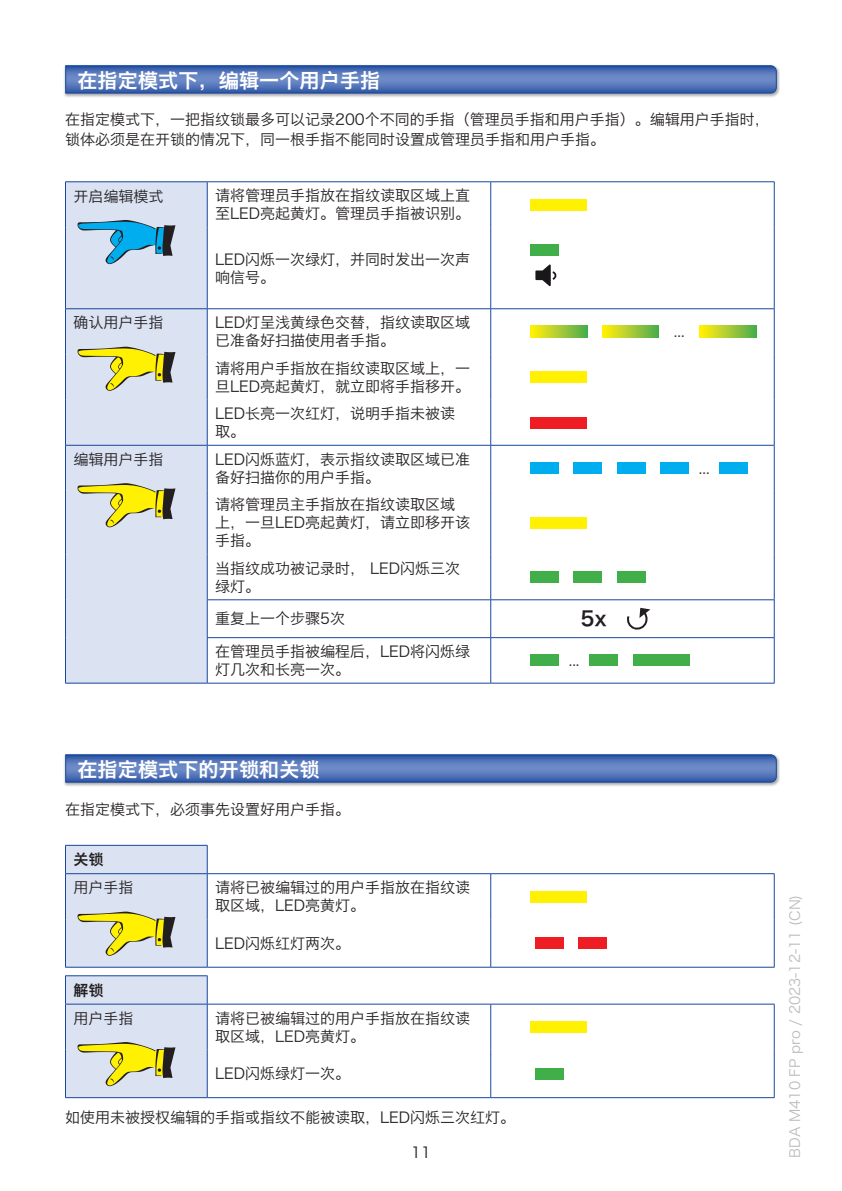
<style>
.page{position:relative;width:842px;height:1191px;background:#fff}
.page>*{position:absolute;margin:0;border:0;box-sizing:border-box;transform-origin:0 0}
.t1{font:20px "Hiragino Sans GB W6";letter-spacing:.01em;color:#fff}
.t2{font:20px "Hiragino Sans GB W6";color:#231f20}
.t3{font:15px/18px "Hiragino Sans GB W3";color:#231f20}
.t4{font:15px "Hiragino Sans GB W6";color:#231f20}
.t5{font:14px "Hiragino Sans GB W3";color:#bcbdc0}
</style>
<div class="page">
<div style="left:63px;top:64px;width:717px;height:34px;background:#231f20;opacity:.4"></div>
<svg style="left:65px;top:65px;width:712px;height:29px"></svg>
<div style="left:66px;top:182px;width:141px;height:501px;background:#dbe2f2"></div>
<svg style="left:208px;top:182px;width:566px;height:126px"></svg>
<svg style="left:208px;top:309px;width:566px;height:374px"></svg>
<hr style="left:65px;top:181px;width:142px;height:1px;background:#18469d">
<hr style="left:65px;top:182px;width:1px;height:45px;background:#18469d">
<hr style="left:207px;top:181px;width:284px;height:1px;background:#18469d">
<hr style="left:207px;top:182px;width:1px;height:45px;background:#18469d">
<hr style="left:491px;top:181px;width:283px;height:1px;background:#18469d">
<hr style="left:490px;top:182px;width:1px;height:45px;background:#18469d">
<hr style="left:774px;top:182px;width:1px;height:45px;background:#18469d">
<hr style="left:65px;top:227px;width:1px;height:81px;background:#18469d">
<hr style="left:207px;top:227px;width:1px;height:81px;background:#18469d">
<hr style="left:490px;top:227px;width:1px;height:81px;background:#18469d">
<hr style="left:774px;top:227px;width:1px;height:81px;background:#18469d">
<hr style="left:65px;top:308px;width:142px;height:1px;background:#18469d">
<hr style="left:65px;top:309px;width:1px;height:45px;background:#18469d">
<hr style="left:207px;top:308px;width:284px;height:1px;background:#18469d">
<hr style="left:207px;top:309px;width:1px;height:45px;background:#18469d">
<hr style="left:491px;top:308px;width:283px;height:1px;background:#18469d">
<hr style="left:490px;top:309px;width:1px;height:45px;background:#18469d">
<hr style="left:774px;top:309px;width:1px;height:45px;background:#18469d">
<hr style="left:65px;top:354px;width:1px;height:46px;background:#18469d">
<hr style="left:207px;top:354px;width:1px;height:46px;background:#18469d">
<hr style="left:490px;top:354px;width:1px;height:46px;background:#18469d">
<hr style="left:774px;top:354px;width:1px;height:46px;background:#18469d">
<hr style="left:65px;top:400px;width:1px;height:45px;background:#18469d">
<hr style="left:207px;top:400px;width:1px;height:45px;background:#18469d">
<hr style="left:490px;top:400px;width:1px;height:45px;background:#18469d">
<hr style="left:774px;top:400px;width:1px;height:45px;background:#18469d">
<hr style="left:65px;top:445px;width:142px;height:1px;background:#18469d">
<hr style="left:65px;top:445px;width:1px;height:46px;background:#18469d">
<hr style="left:207px;top:445px;width:284px;height:1px;background:#18469d">
<hr style="left:207px;top:445px;width:1px;height:46px;background:#18469d">
<hr style="left:491px;top:445px;width:283px;height:1px;background:#18469d">
<hr style="left:490px;top:445px;width:1px;height:46px;background:#18469d">
<hr style="left:774px;top:445px;width:1px;height:46px;background:#18469d">
<hr style="left:65px;top:491px;width:1px;height:63px;background:#18469d">
<hr style="left:207px;top:491px;width:1px;height:63px;background:#18469d">
<hr style="left:490px;top:491px;width:1px;height:63px;background:#18469d">
<hr style="left:774px;top:491px;width:1px;height:63px;background:#18469d">
<hr style="left:65px;top:554px;width:1px;height:46px;background:#18469d">
<hr style="left:207px;top:554px;width:1px;height:45px;background:#18469d">
<hr style="left:490px;top:554px;width:1px;height:45px;background:#18469d">
<hr style="left:774px;top:554px;width:1px;height:45px;background:#18469d">
<hr style="left:65px;top:600px;width:1px;height:37px;background:#18469d">
<hr style="left:207px;top:599px;width:284px;height:1px;background:#18469d">
<hr style="left:207px;top:600px;width:1px;height:37px;background:#18469d">
<hr style="left:491px;top:599px;width:283px;height:1px;background:#18469d">
<hr style="left:490px;top:600px;width:1px;height:37px;background:#18469d">
<hr style="left:774px;top:600px;width:1px;height:37px;background:#18469d">
<hr style="left:65px;top:637px;width:1px;height:46px;background:#18469d">
<hr style="left:207px;top:637px;width:284px;height:1px;background:#18469d">
<hr style="left:207px;top:638px;width:1px;height:45px;background:#18469d">
<hr style="left:491px;top:637px;width:283px;height:1px;background:#18469d">
<hr style="left:490px;top:638px;width:1px;height:45px;background:#18469d">
<hr style="left:774px;top:638px;width:1px;height:45px;background:#18469d">
<hr style="left:65px;top:683px;width:142px;height:1px;background:#18469d">
<hr style="left:207px;top:683px;width:284px;height:1px;background:#18469d">
<hr style="left:491px;top:683px;width:283px;height:1px;background:#18469d">
<svg style="left:78px;top:220px;width:97px;height:44px"></svg>
<div style="left:530px;top:199px;width:57px;height:11px;background:#fff101"></div>
<div style="left:530px;top:244px;width:29px;height:12px;background:#40ae49"></div>
<svg style="left:535px;top:264px;width:21px;height:22px"></svg>
<svg style="left:78px;top:347px;width:97px;height:44px"></svg>
<svg style="left:530px;top:326px;width:57px;height:11px"></svg>
<svg style="left:602px;top:326px;width:57px;height:11px"></svg>
<svg style="left:700px;top:326px;width:56px;height:11px"></svg>
<div style="left:530px;top:371px;width:57px;height:12px;background:#fff101"></div>
<div style="left:530px;top:417px;width:57px;height:11px;background:#ee1d23"></div>
<svg style="left:78px;top:483px;width:97px;height:44px"></svg>
<div style="left:530px;top:462px;width:29px;height:12px;background:#00aeef"></div>
<div style="left:574px;top:462px;width:28px;height:12px;background:#00aeef"></div>
<div style="left:617px;top:462px;width:28px;height:12px;background:#00aeef"></div>
<div style="left:660px;top:462px;width:29px;height:12px;background:#00aeef"></div>
<div style="left:719px;top:462px;width:29px;height:12px;background:#00aeef"></div>
<div style="left:530px;top:517px;width:57px;height:11px;background:#fff101"></div>
<div style="left:530px;top:571px;width:29px;height:12px;background:#40ae49"></div>
<div style="left:574px;top:571px;width:28px;height:12px;background:#40ae49"></div>
<div style="left:617px;top:571px;width:28px;height:12px;background:#40ae49"></div>
<svg style="left:627px;top:608px;width:23px;height:22px"></svg>
<div style="left:530px;top:655px;width:29px;height:11px;background:#40ae49"></div>
<div style="left:590px;top:655px;width:28px;height:11px;background:#40ae49"></div>
<div style="left:633px;top:655px;width:57px;height:11px;background:#40ae49"></div>
<div style="left:63px;top:753px;width:717px;height:34px;background:#231f20;opacity:.4"></div>
<svg style="left:65px;top:754px;width:712px;height:29px"></svg>
<svg style="left:208px;top:874px;width:566px;height:93px"></svg>
<hr style="left:490px;top:874px;width:1px;height:45px;background:#18469d">
<hr style="left:774px;top:874px;width:1px;height:45px;background:#18469d">
<hr style="left:490px;top:919px;width:1px;height:48px;background:#18469d">
<hr style="left:774px;top:919px;width:1px;height:48px;background:#18469d">
<hr style="left:65px;top:967px;width:142px;height:1px;background:#18469d">
<hr style="left:207px;top:967px;width:284px;height:1px;background:#18469d">
<hr style="left:491px;top:967px;width:283px;height:1px;background:#18469d">
<hr style="left:207px;top:873px;width:284px;height:1px;background:#18469d">
<hr style="left:491px;top:873px;width:283px;height:1px;background:#18469d">
<svg style="left:65px;top:845px;width:143px;height:122px"></svg>
<div style="left:530px;top:891px;width:57px;height:11px;background:#fff101"></div>
<div style="left:535px;top:937px;width:29px;height:12px;background:#ee1d23"></div>
<div style="left:579px;top:937px;width:28px;height:12px;background:#ee1d23"></div>
<svg style="left:208px;top:1004px;width:566px;height:93px"></svg>
<hr style="left:490px;top:1004px;width:1px;height:45px;background:#18469d">
<hr style="left:774px;top:1004px;width:1px;height:45px;background:#18469d">
<hr style="left:490px;top:1049px;width:1px;height:48px;background:#18469d">
<hr style="left:774px;top:1049px;width:1px;height:48px;background:#18469d">
<hr style="left:65px;top:1097px;width:142px;height:1px;background:#18469d">
<hr style="left:207px;top:1097px;width:284px;height:1px;background:#18469d">
<hr style="left:491px;top:1097px;width:283px;height:1px;background:#18469d">
<hr style="left:207px;top:1003px;width:284px;height:1px;background:#18469d">
<hr style="left:491px;top:1003px;width:283px;height:1px;background:#18469d">
<svg style="left:65px;top:975px;width:143px;height:122px"></svg>
<div style="left:530px;top:1021px;width:57px;height:11px;background:#fff101"></div>
<div style="left:535px;top:1068px;width:29px;height:11px;background:#40ae49"></div>
<h1 class="t1" style="left:77px;top:67px;width:304px">在指定模式下，编辑一个用户手指</h1>
<p class="t3" style="left:65px;top:109px;width:706px;line-height:20px">在指定模式下，一把指纹锁最多可以记录200个不同的手指（管理员手指和用户手指）。编辑用户手指时，锁体必须是在开锁的情况下，同一根手指不能同时设置成管理员手指和用户手指。</p>
<p class="t3" style="left:73px;top:187px;width:91px">开启编辑模式</p>
<p class="t3" style="left:215px;top:186px;width:257px">请将管理员手指放在指纹读取区域上直至LED亮起黄灯。管理员手指被识别。</p>
<p class="t3" style="left:215px;top:250px;width:257px">LED闪烁一次绿灯，并同时发出一次声响信号。</p>
<p class="t3" style="left:73px;top:313px;width:91px">确认用户手指</p>
<p class="t3" style="left:215px;top:313px;width:257px">LED灯呈浅黄绿色交替，指纹读取区域已准备好扫描使用者手指。</p>
<p class="t3" style="left:215px;top:359px;width:257px">请将用户手指放在指纹读取区域上，一旦LED亮起黄灯，就立即将手指移开。</p>
<p class="t3" style="left:215px;top:404px;width:242px">LED长亮一次红灯，说明手指未被读取。</p>
<p class="t3" style="left:73px;top:450px;width:91px">编辑用户手指</p>
<p class="t3" style="left:215px;top:450px;width:257px">LED闪烁蓝灯，表示指纹读取区域已准备好扫描你的用户手指。</p>
<p class="t3" style="left:215px;top:495px;width:257px">请将管理员主手指放在指纹读取区域上，一旦LED亮起黄灯，请立即移开该手指。</p>
<p class="t3" style="left:215px;top:559px;width:247px">当指纹成功被记录时， LED闪烁三次绿灯。</p>
<p class="t3" style="left:215px;top:609px;width:131px">重复上一个步骤5次</p>
<h1 class="t2" style="left:580px;top:605px;width:28px">5x</h1>
<p class="t3" style="left:215px;top:642px;width:257px">在管理员手指被编程后，LED将闪烁绿灯几次和长亮一次。</p>
<p class="t3" style="left:569px;top:651px;width:12px">...</p>
<p class="t3" style="left:674px;top:322px;width:12px">...</p>
<p class="t3" style="left:699px;top:459px;width:12px">...</p>
<h1 class="t1" style="left:77px;top:756px;width:244px">在指定模式下的开锁和关锁</h1>
<p class="t3" style="left:65px;top:799px;width:287px">在指定模式下，必须事先设置好用户手指。</p>
<p class="t4" style="left:73px;top:849px;width:31px">关锁</p>
<p class="t3" style="left:73px;top:878px;width:61px">用户手指</p>
<p class="t3" style="left:215px;top:878px;width:256px">请将已被编辑过的用户手指放在指纹读取区域，LED亮黄灯。</p>
<p class="t3" style="left:215px;top:934px;width:137px">LED闪烁红灯两次。</p>
<p class="t4" style="left:73px;top:980px;width:31px">解锁</p>
<p class="t3" style="left:73px;top:1008px;width:61px">用户手指</p>
<p class="t3" style="left:215px;top:1008px;width:256px">请将已被编辑过的用户手指放在指纹读取区域，LED亮黄灯。</p>
<p class="t3" style="left:215px;top:1064px;width:137px">LED闪烁绿灯一次。</p>
<p class="t3" style="left:65px;top:1108px;width:452px">如使用未被授权编辑的手指或指纹不能被读取，LED闪烁三次红灯。</p>
<p class="t3" style="left:411px;top:1142px;width:21px">11</p>
<p class="t5" style="left:786px;top:1157px;width:265px;rotate:-90deg">BDA M410 FP pro / 2023-12-11 (CN)</p>
</div>
